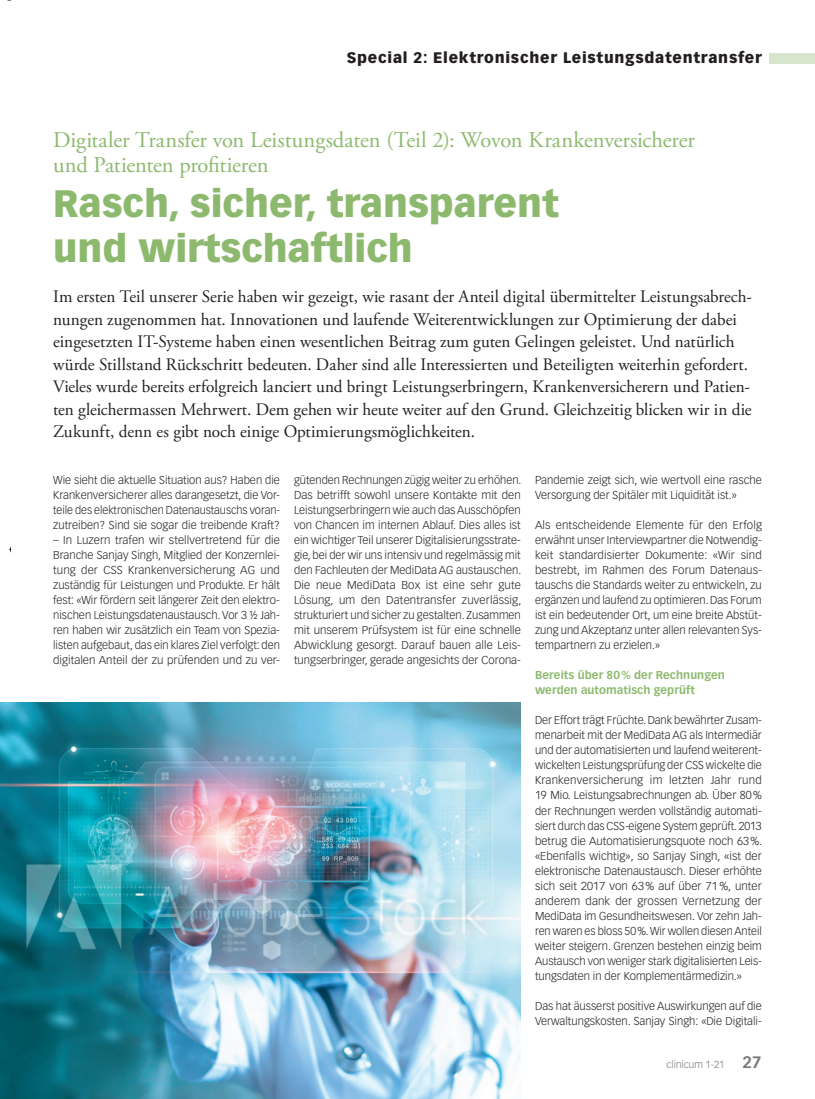
<style>
.page{position:relative;width:815px;height:1099px;background:#fff}
.page>*{position:absolute;margin:0;border:0;box-sizing:border-box;transform-origin:0 0}
.t1{font:900 37.5px/45px "Vectora LT Std";color:#8db96e}
.t2{font:22.5px/25px "Adobe Garamond Pro";letter-spacing:-.01em;color:#8db96e}
.t3{font:17.5px/22.5px "Adobe Garamond Pro";color:#231f20}
.t4{font:900 15px "Vectora LT Std";letter-spacing:.05em;color:#231f20}
.t5{font:300 11.25px/15px "Vectora LT Std";color:#231f20;text-align:justify}
.t6{font:700 11.25px/15px "Vectora LT Std";letter-spacing:.005em;color:#8db96e}
.t7{font:300 10px "Vectora LT Std";color:#76787b}
.s1{font-weight:700;font-size:16.25px}
</style>
<div class="page">
<div style="left:770px;top:53px;width:45px;height:10px;background:#d8e5cd"></div>
<img style="left:0;top:702px;width:521px;height:396px">
<h3 class="t4" style="left:347px;top:49px;width:417px">Special 2: Elektronischer Leistungsdatentransfer</h3>
<h2 class="t2" style="left:53px;top:128px;width:643px">Digitaler Transfer von Leistungsdaten (Teil 2): Wovon Krankenversicherer und Patienten profitieren</h2>
<h1 class="t1" style="left:53px;top:180px;width:507px">Rasch, sicher, transparent und wirtschaftlich</h1>
<p class="t3" style="left:53px;top:286px;width:700px">Im ersten Teil unserer Serie haben wir gezeigt, wie rasant der Anteil digital übermittelter Leistungsabrech&shy;nungen zugenommen hat. Innovationen und laufende Weiterentwicklungen zur Optimierung der dabei eingesetzten IT-Systeme haben einen wesentlichen Beitrag zum guten Gelingen geleistet. Und natürlich würde Stillstand Rückschritt bedeuten. Daher sind alle Interessierten und Beteiligten weiterhin gefordert.<br>Vieles wurde bereits erfolgreich lanciert und bringt Leistungserbringern, Krankenversicherern und Patien&shy;ten gleichermassen Mehrwert. Dem gehen wir heute weiter auf den Grund. Gleichzeitig blicken wir in die Zukunft, denn es gibt noch einige Optimierungsmöglichkeiten.</p>
<p class="t5" style="left:53px;top:473px;width:228px">Wie sieht die aktuelle Situation aus? Haben die Krankenversicherer alles darangesetzt, die Vor&shy;teile des elektronischen Datenaustauschs voran&shy;zutreiben? Sind sie sogar die treibende Kraft?</p>
<p class="t5" style="left:53px;top:533px;width:228px">– In Luzern trafen wir stellvertretend für die Branche Sanjay Singh, Mitglied der Konzernlei&shy;tung der CSS Krankenversicherung AG und zuständig für Leistungen und Produkte. Er hält fest: «Wir fördern seit längerer Zeit den elektro&shy;nischen Leistungsdatenaustausch. Vor 3 ½ Jah&shy;ren haben wir zusätzlich ein Team von Spezia&shy;listen aufgebaut, das ein klares Ziel verfolgt: den digitalen Anteil der zu prüfenden und zu ver-</p>
<p class="t5" style="left:294px;top:473px;width:229px">gütenden Rechnungen zügig weiter zu erhöhen.<br>Das betrifft sowohl unsere Kontakte mit den Leistungserbringern wie auch das Ausschöpfen von Chancen im internen Ablauf. Dies alles ist ein wichtiger Teil unserer Digitalisierungsstrate&shy;gie, bei der wir uns intensiv und regelmässig mit den Fachleuten der MediData AG austauschen.<br>Die neue MediData Box ist eine sehr gute Lösung, um den Datentransfer zuverlässig, strukturiert und sicher zu gestalten. Zusammen mit unserem Prüfsystem ist für eine schnelle Abwicklung gesorgt. Darauf bauen alle Leis&shy;tungserbringer, gerade angesichts der Corona-</p>
<p class="t5" style="left:535px;top:473px;width:228px">Pandemie zeigt sich, wie wertvoll eine rasche<br>Versorgung der Spitäler mit Liquidität ist.»</p>
<p class="t5" style="left:535px;top:518px;width:228px">Als entscheidende Elemente für den Erfolg erwähnt unser Interviewpartner die Notwendig&shy;keit standardisierter Dokumente: «Wir sind bestrebt, im Rahmen des Forum Datenaus&shy;tauschs die Standards weiter zu entwickeln, zu ergänzen und laufend zu optimieren. Das Forum ist ein bedeutender Ort, um eine breite Abstüt&shy;zung und Akzeptanz unter allen relevanten Sys&shy;tempartnern zu erzielen.»</p>
<p class="t6" style="left:535px;top:668px;width:191px">Bereits über 80 % der Rechnungen werden automatisch geprüft</p>
<p class="t5" style="left:535px;top:713px;width:229px">Der Effort trägt Früchte. Dank bewährter Zusam&shy;menarbeit mit der MediData AG als Intermediär und der automatisierten und laufend weiterent&shy;wickelten Leistungsprüfung der CSS wickelte die Krankenversicherung im letzten Jahr rund 19 Mio. Leistungsabrechnungen ab. Über 80 % der Rechnungen werden vollständig automati&shy;siert durch das CSS-eigene System geprüft. 2013 betrug die Automatisierungsquote noch 63 %. «Ebenfalls wichtig», so Sanjay Singh, «ist der elektronische Datenaustausch. Dieser erhöhte sich seit 2017 von 63 % auf über 71 %, unter anderem dank der grossen Vernetzung der MediData im Gesundheitswesen. Vor zehn Jah&shy;ren waren es bloss 50 %. Wir wollen diesen Anteil weiter steigern. Grenzen bestehen einzig beim Austausch von weniger stark digitalisierten Leis&shy;tungsdaten in der Komplementärmedizin.»</p>
<p class="t5" style="left:535px;top:998px;width:228px">Das hat äusserst positive Auswirkungen auf die<br>Verwaltungskosten. Sanjay Singh: «Die Digitali-</p>
<p class="t7" style="left:667px;top:1058px;width:97px">clinicum 1-21 <span class="s1">27</span></p>
</div>
